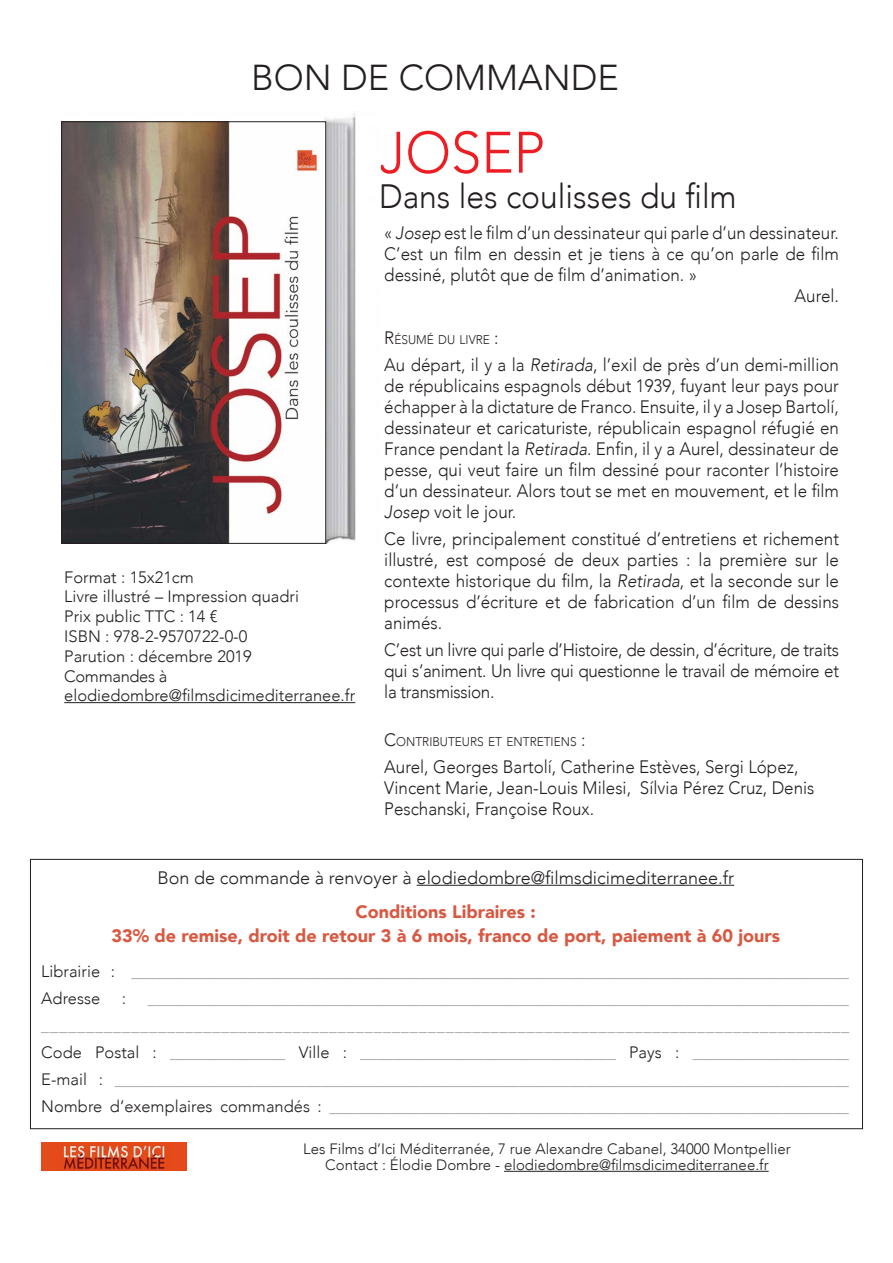
<style>
.page{position:relative;width:893px;height:1263px;background:#fff}
.page>*{position:absolute;margin:0;border:0;box-sizing:border-box;transform-origin:0 0}
.t1{font:300 57.75px "Avenir";color:#ee1d23;scale:.94 1}
.t2{font:300 36px "Avenir";color:#231f20}
.t3{font:300 33.75px "Avenir";color:#231f20;scale:.94 1}
.t4{font:300 18px/21px "Avenir";color:#231f20;text-align:justify;scale:.94 1}
.t5{font:900 18px "Avenir";color:#d95842}
.t6{font:300 18px "Avenir";color:#231f20}
.t7{font:300 16.5px "Avenir";color:#939598}
.t8{font:300 16.5px/19.8px "Avenir";color:#231f20}
.t9{font:300 16.5px "Avenir";letter-spacing:-.02em;color:#231f20}
.t10{font:300 15px "Avenir";color:#231f20}
.t11{font:300 12.6px "Avenir";color:#231f20;scale:.94 1}
.s1{font-style:italic}
.s2{font-size:18px}
.s3{color:#231f20}
</style>
<div class="page">
<img style="left:61px;top:111px;width:295px;height:337px">
<img style="left:61px;top:448px;width:295px;height:95px">
<img style="left:64px;top:124px;width:260px;height:417px">
<div style="left:62px;top:122px;width:264px;height:421px;border:1px solid #231f20"></div>
<hr style="left:64px;top:702px;width:291px;height:1px;background:#231f20">
<hr style="left:417px;top:885px;width:317px;height:1px;background:#231f20">
<img style="left:42px;top:1143px;width:144px;height:27px">
<hr style="left:504px;top:1171px;width:265px;height:1px;background:#231f20">
<p class="t2" style="left:251px;top:56px;width:369px">BON DE COMMANDE</p>
<p class="t8" style="left:64px;top:567px;width:131px">Format : 15x21cm</p>
<p class="t8" style="left:64px;top:587px;width:236px">Livre illustré – Impression quadri<br>Prix public TTC : 14 €</p>
<p class="t8" style="left:64px;top:626px;width:189px">ISBN : 978-2-9570722-0-0<br>Parution : décembre 2019</p>
<p class="t9" style="left:64px;top:666px;width:105px">Commandes à</p>
<p class="t8" style="left:64px;top:686px;width:293px">elodiedombre@filmsdicimediterranee.fr</p>
<p class="t1" style="left:379px;top:119px;width:178px">JOSEP</p>
<p class="t3" style="left:379px;top:177px;width:382px">Dans les coulisses du film</p>
<p class="t4" style="left:384px;top:223px;width:485px">« <span class="s1">Josep</span> est le film d’un dessinateur qui parle d’un dessinateur.<br>C’est un film en dessin et je tiens à ce qu’on parle de film dessiné, plutôt que de film d’animation. »</p>
<p class="t4" style="left:794px;top:286px;width:49px">Aurel.</p>
<p class="t11" style="left:384px;top:332px;width:123px"><span class="s2">R</span>ÉSUMÉ DU LIVRE <span class="s2">:</span></p>
<p class="t4" style="left:384px;top:355px;width:485px">Au départ, il y a la <span class="s1">Retirada</span>, l’exil de près d’un demi-million de républicains espagnols début 1939, fuyant leur pays pour échapper à la dictature de Franco. Ensuite, il y a Josep Bartolí, dessinateur et caricaturiste, républicain espagnol réfugié en France pendant la <span class="s1">Retirada</span>. Enfin, il y a Aurel, dessinateur de pesse, qui veut faire un film dessiné pour raconter l’histoire d’un dessinateur. Alors tout se met en mouvement, et le film <span class="s1">Josep</span> voit le jour.</p>
<p class="t4" style="left:384px;top:529px;width:485px">Ce livre, principalement constitué d’entretiens et richement illustré, est composé de deux parties : la première sur le contexte historique du film, la <span class="s1">Retirada</span>, et la seconde sur le processus d’écriture et de fabrication d’un film de dessins animés.</p>
<p class="t4" style="left:384px;top:640px;width:485px">C’est un livre qui parle d’Histoire, de dessin, d’écriture, de traits qui s’animent. Un livre qui questionne le travail de mémoire et la transmission.</p>
<p class="t11" style="left:384px;top:735px;width:216px"><span class="s2">C</span>ONTRIBUTEURS ET ENTRETIENS <span class="s2">:</span></p>
<p class="t4" style="left:384px;top:757px;width:459px;text-align:left">Aurel, Georges Bartolí, Catherine Estèves, Sergi López,<br>Vincent Marie, Jean-Louis Milesi, Sílvia Pérez Cruz, Denis<br>Peschanski, Françoise Roux.</p>
<p class="t6" style="left:157px;top:867px;width:578px">Bon de commande à renvoyer à elodiedombre@filmsdicimediterranee.fr</p>
<p class="t5" style="left:356px;top:897px;width:182px">Conditions Libraires :</p>
<p class="t5" style="left:112px;top:921px;width:670px">33% de remise, droit de retour 3 à 6 mois, franco de port, paiement à 60 jours</p>
<p class="t7" style="left:41px;top:961px;width:809px"><span class="s3">Librairie :</span> _______________________________________________________________________________________</p>
<p class="t8" style="left:41px;top:988px;width:60px">Adresse</p>
<p class="t8" style="left:122px;top:988px;width:6px">:</p>
<p class="t7" style="left:148px;top:988px;width:703px">_____________________________________________________________________________________</p>
<p class="t7" style="left:41px;top:1015px;width:809px">__________________________________________________________________________________________</p>
<p class="t7" style="left:41px;top:1042px;width:809px"><span class="s3">Code Postal :</span> ______________ <span class="s3">Ville :</span> _______________________________ <span class="s3">Pays :</span> ___________________</p>
<p class="t7" style="left:41px;top:1069px;width:809px"><span class="s3">E-mail :</span> _________________________________________________________________________________________</p>
<p class="t7" style="left:41px;top:1096px;width:809px"><span class="s3">Nombre d’exemplaires commandés :</span> _______________________________________________________________</p>
<p class="t10" style="left:303px;top:1139px;width:489px">Les Films d’Ici Méditerranée, 7 rue Alexandre Cabanel, 34000 Montpellier</p>
<p class="t10" style="left:325px;top:1156px;width:445px">Contact : Élodie Dombre - elodiedombre@filmsdicimediterranee.fr</p>
</div>
